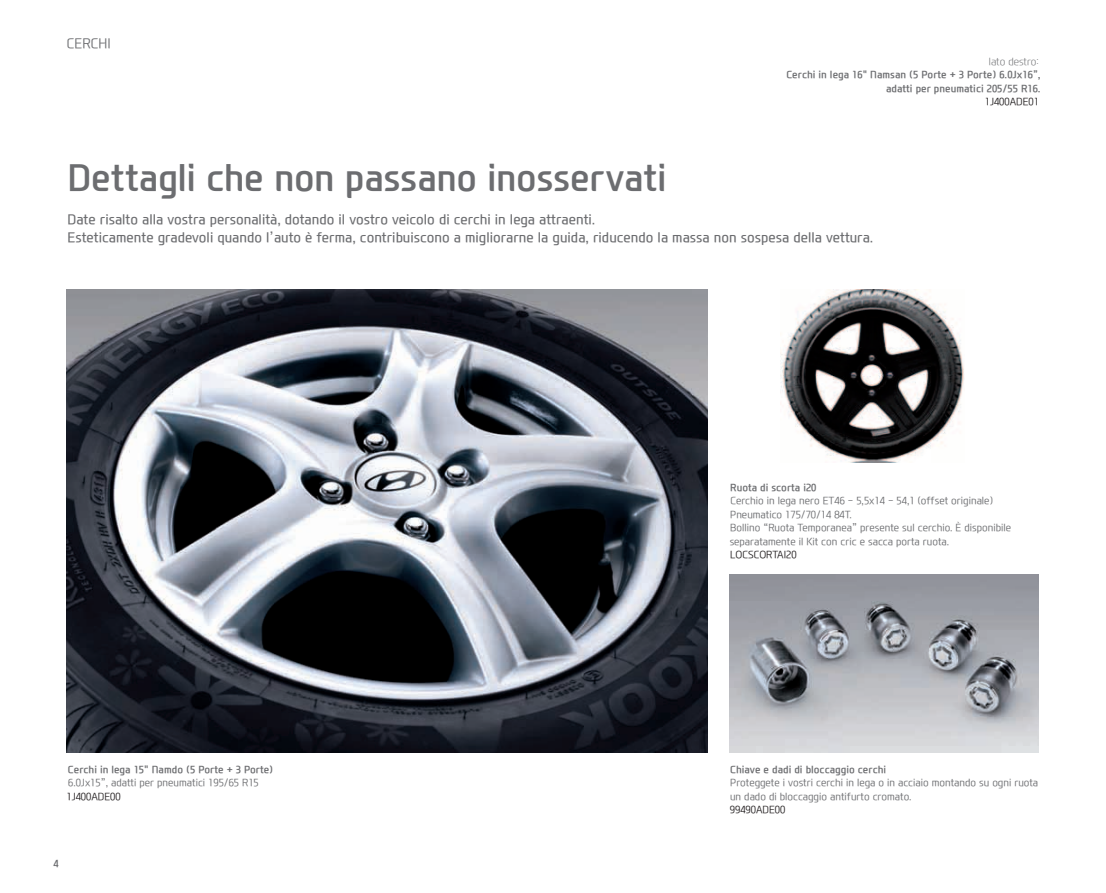
<style>
.page{position:relative;width:1106px;height:893px;background:#fff}
.page>*{position:absolute;margin:0;border:0;box-sizing:border-box;transform-origin:0 0}
.t1{font:700 36px "Modern H";letter-spacing:-.01em;color:#6c6d70}
.t2{font:500 13.5px/18px "Modern H";color:#6c6d70}
.t3{font:300 13.5px "Modern H";color:#6c6d70}
.t4{font:300 10.05px/13.5px "Modern H";color:#6c6d70}
.t5{font:700 10.05px/13.5px "Modern H";color:#6c6d70;text-align:right}
.t6{font:300 10.05px "Modern H";color:#231f20}
.t7{font:300 10.05px "Modern H Eco";color:#6c6d70}
</style>
<div class="page">
<img style="left:67px;top:289px;width:641px;height:464px">
<img style="left:729px;top:574px;width:310px;height:179px">
<img style="left:780px;top:289px;width:184px;height:174px">
<h2 class="t3" style="left:67px;top:35px;width:45px">CERCHI</h2>
<h1 class="t1" style="left:68px;top:152px;width:600px">Dettagli che non passano inosservati</h1>
<p class="t7" style="left:988px;top:54px;width:51px">lato destro:</p>
<p class="t5" style="left:786px;top:68px;width:256px">Cerchi in lega 16" Namsan (5 Porte + 3 Porte) 6.0Jx16”, adatti per pneumatici 205/55 R16.</p>
<p class="t6" style="left:984px;top:95px;width:56px">1J400ADE01</p>
<h2 class="t2" style="left:68px;top:210px;width:807px">Date risalto alla vostra personalità, dotando il vostro veicolo di cerchi in lega attraenti.<br>Esteticamente gradevoli quando l’auto è ferma, contribuiscono a migliorarne la guida, riducendo la massa non sospesa della vettura.</h2>
<p class="t5" style="left:68px;top:762px;width:207px">Cerchi in lega 15" Namdo (5 Porte + 3 Porte)</p>
<p class="t4" style="left:68px;top:776px;width:192px">6.0Jx15”, adatti per pneumatici 195/65 R15</p>
<p class="t6" style="left:66px;top:789px;width:56px">1J400ADE00</p>
<p class="t5" style="left:54px;top:856px;width:7px">4</p>
<p class="t5" style="left:730px;top:480px;width:88px">Ruota di scorta i20</p>
<p class="t4" style="left:729px;top:494px;width:283px">Cerchio in lega nero ET46 - 5,5x14 - 54,1 (offset originale)<br>Pneumatico 175/70/14 84T.<br>Bollino “Ruota Temporanea” presente sul cerchio. È disponibile separatamente il Kit con cric e sacca porta ruota.</p>
<p class="t6" style="left:730px;top:548px;width:68px">LOCSCORTAI20</p>
<p class="t5" style="left:730px;top:762px;width:157px">Chiave e dadi di bloccaggio cerchi</p>
<p class="t4" style="left:730px;top:776px;width:309px">Proteggete i vostri cerchi in lega o in acciaio montando su ogni ruota un dado di bloccaggio antifurto cromato.</p>
<p class="t6" style="left:730px;top:803px;width:57px">99490ADE00</p>
</div>
